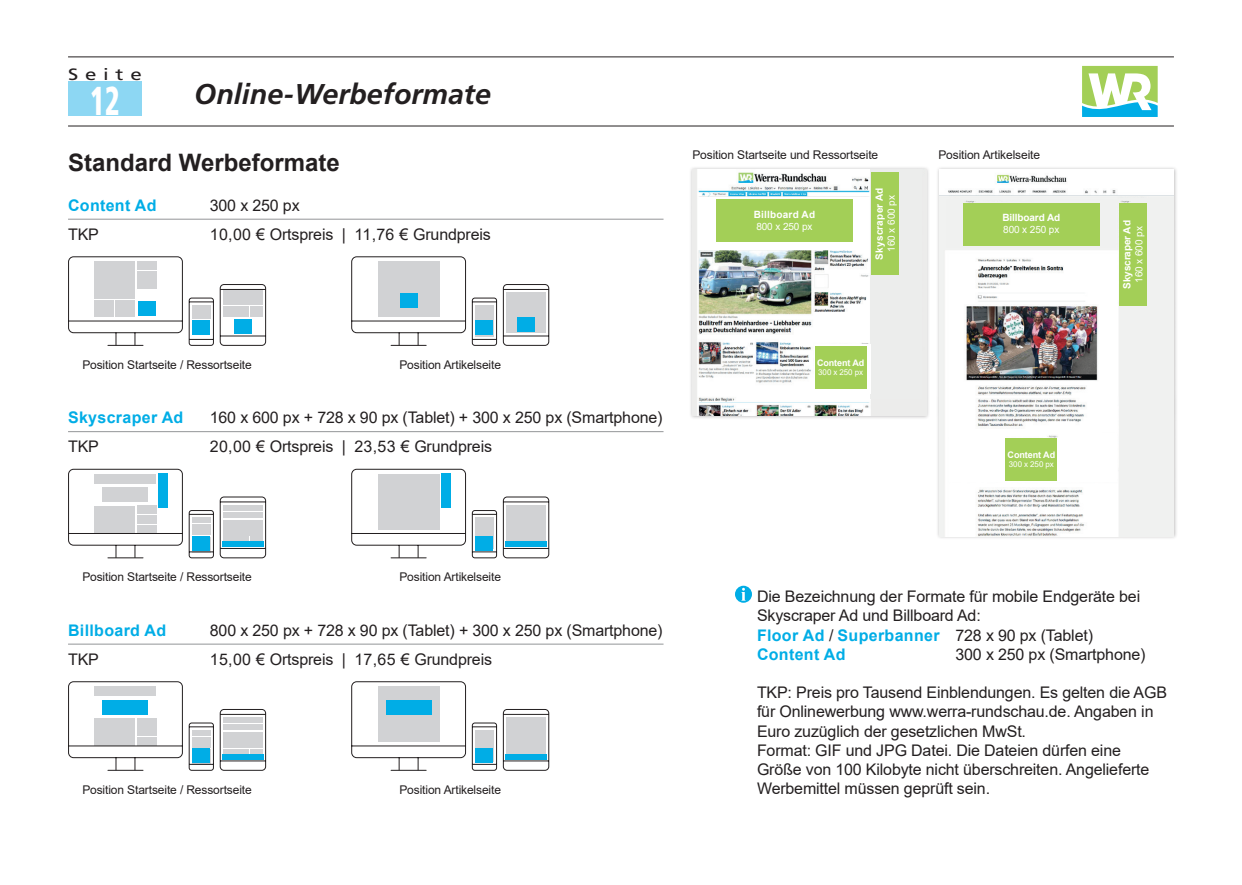
<style>
.page{position:relative;width:1242px;height:885px;background:#fff}
.page>*{position:absolute;margin:0;border:0;box-sizing:border-box;transform-origin:0 0}
.t1{font:900 condensed 40.4px "Frutiger LT Pro";color:#fff;scale:.71 1}
.t2{font:italic 700 28.6px "Frutiger LT Pro";color:#231f20}
.t3{font:700 24px "Arial";color:#231f20}
.t4{font:16.4px "Frutiger LT Pro";letter-spacing:.33em;color:#231f20;scale:1.25 1}
.t5{font:16px/19.2px "Arial";letter-spacing:-.01em;color:#231f20}
.t6{font:700 16px "Arial";letter-spacing:.02em;color:#00ade6}
.t7{font:12px "Arial";letter-spacing:-.01em;color:#231f20}
.t8{font:700 10px "Arial";letter-spacing:.005em;color:#fff}
.t9{font:10px "Arial";letter-spacing:-.01em;color:#fff}
.t10{font:700 9px "Arial";letter-spacing:-.01em;color:#fff}
.t11{font:8px "Arial";letter-spacing:-.01em;color:#fff}
.s1{font-weight:700;color:#00ade6}
</style>
<div class="page">
<hr style="left:68px;top:219px;width:595px;height:1px;background:#939598">
<hr style="left:68px;top:431px;width:595px;height:1px;background:#939598">
<hr style="left:68px;top:643px;width:595px;height:1px;background:#939598">
<div style="left:935px;top:166px;width:242px;height:373px;background:#231f20;opacity:.3"></div>
<img style="left:939px;top:170px;width:235px;height:227px">
<img style="left:939px;top:397px;width:235px;height:139px">
<div style="left:1119px;top:198px;width:54px;height:338px;background:#f0f1f0"></div>
<div style="left:947px;top:202px;width:169px;height:46px;background:#f0f1f0"></div>
<div style="left:949px;top:433px;width:167px;height:49px;background:#fff"></div>
<img style="left:1047px;top:435px;width:11px;height:3px">
<img style="left:1101px;top:199px;width:29px;height:3px">
<img style="left:946px;top:199px;width:30px;height:3px">
<div style="left:688px;top:166px;width:242px;height:253px;background:#231f20;opacity:.3"></div>
<img style="left:692px;top:170px;width:234px;height:245px">
<div style="left:870px;top:170px;width:52px;height:229px;background:#ecedec"></div>
<svg style="left:814px;top:344px;width:56px;height:49px"></svg>
<div style="left:699px;top:197px;width:169px;height:46px;background:#fff"></div>
<svg style="left:68px;top:256px;width:199px;height:90px"></svg>
<svg style="left:68px;top:681px;width:199px;height:90px"></svg>
<svg style="left:351px;top:256px;width:199px;height:90px"></svg>
<svg style="left:351px;top:681px;width:199px;height:90px"></svg>
<div style="left:386px;top:700px;width:45px;height:14px;background:#00ade6"></div>
<svg style="left:68px;top:468px;width:199px;height:90px"></svg>
<div style="left:103px;top:487px;width:45px;height:14px;background:#d1d2d4"></div>
<div style="left:94px;top:473px;width:62px;height:10px;background:#d1d2d4"></div>
<div style="left:158px;top:473px;width:9px;height:34px;background:#00ade6"></div>
<svg style="left:351px;top:468px;width:199px;height:90px"></svg>
<div style="left:441px;top:473px;width:9px;height:34px;background:#00ade6"></div>
<div style="left:815px;top:346px;width:51px;height:42px;background:#a3cf57"></div>
<div style="left:716px;top:199px;width:136px;height:42px;background:#a3cf57"></div>
<div style="left:1006px;top:438px;width:51px;height:42px;background:#a3cf57"></div>
<div style="left:1119px;top:203px;width:27px;height:102px;background:#a3cf57"></div>
<div style="left:871px;top:172px;width:27px;height:102px;background:#a3cf57"></div>
<div style="left:963px;top:203px;width:136px;height:43px;background:#a3cf57"></div>
<div style="left:735px;top:585px;width:17px;height:17px;background:#00ade6;border-radius:50%"></div>
<svg style="left:741px;top:587px;width:4px;height:13px"></svg>
<div style="left:68px;top:82px;width:74px;height:34px;background:#8dd7f3"></div>
<hr style="left:68px;top:56px;width:1106px;height:1px;background:#231f20">
<hr style="left:68px;top:125px;width:1106px;height:1px;background:#231f20">
<svg style="left:1082px;top:66px;width:75px;height:51px"></svg>
<p class="t4" style="left:68px;top:65px;width:60px">Seite</p>
<h1 class="t1" style="left:90px;top:76px;width:43px">12</h1>
<h2 class="t2" style="left:194px;top:77px;width:298px">Online-Werbeformate</h2>
<h3 class="t3" style="left:68px;top:145px;width:273px">Standard Werbeformate</h3>
<p class="t6" style="left:68px;top:194px;width:90px">Content Ad</p>
<p class="t5" style="left:210px;top:195px;width:91px">300 x 250 px</p>
<p class="t5" style="left:68px;top:224px;width:32px">TKP</p>
<p class="t5" style="left:210px;top:224px;width:282px">10,00 € Ortspreis | 11,76 € Grundpreis</p>
<p class="t7" style="left:692px;top:146px;width:187px">Position Startseite und Ressortseite</p>
<p class="t7" style="left:938px;top:146px;width:103px">Position Artikelseite</p>
<p class="t8" style="left:754px;top:207px;width:63px">Billboard Ad</p>
<p class="t9" style="left:756px;top:219px;width:58px">800 x 250 px</p>
<p class="t8" style="left:872px;top:259px;width:74px;rotate:-90deg">Skyscraper Ad</p>
<p class="t9" style="left:884px;top:251px;width:58px;rotate:-90deg">160 x 600 px</p>
<p class="t8" style="left:1002px;top:210px;width:59px">Billboard Ad</p>
<p class="t9" style="left:1003px;top:223px;width:58px">800 x 250 px</p>
<p class="t7" style="left:82px;top:356px;width:171px">Position Startseite / Ressortseite</p>
<p class="t7" style="left:399px;top:356px;width:103px">Position Artikelseite</p>
<p class="t6" style="left:68px;top:406px;width:117px">Skyscraper Ad</p>
<p class="t5" style="left:210px;top:408px;width:454px">160 x 600 px + 728 x 90 px (Tablet) + 300 x 250 px (Smartphone)</p>
<p class="t5" style="left:68px;top:436px;width:32px">TKP</p>
<p class="t5" style="left:210px;top:436px;width:284px">20,00 € Ortspreis | 23,53 € Grundpreis</p>
<p class="t10" style="left:817px;top:356px;width:49px">Content Ad</p>
<p class="t11" style="left:818px;top:367px;width:46px">300 x 250 px</p>
<p class="t10" style="left:1007px;top:448px;width:49px">Content Ad</p>
<p class="t11" style="left:1009px;top:459px;width:46px">300 x 250 px</p>
<p class="t8" style="left:1120px;top:289px;width:70px;rotate:-90deg">Skyscraper Ad</p>
<p class="t9" style="left:1132px;top:282px;width:58px;rotate:-90deg">160 x 600 px</p>
<p class="t7" style="left:82px;top:568px;width:171px">Position Startseite / Ressortseite</p>
<p class="t7" style="left:399px;top:568px;width:103px">Position Artikelseite</p>
<p class="t6" style="left:68px;top:618px;width:100px">Billboard Ad</p>
<p class="t5" style="left:210px;top:620px;width:454px">800 x 250 px + 728 x 90 px (Tablet) + 300 x 250 px (Smartphone)</p>
<p class="t5" style="left:68px;top:649px;width:32px">TKP</p>
<p class="t5" style="left:210px;top:649px;width:284px">15,00 € Ortspreis | 17,65 € Grundpreis</p>
<p class="t7" style="left:82px;top:781px;width:171px">Position Startseite / Ressortseite</p>
<p class="t7" style="left:399px;top:781px;width:103px">Position Artikelseite</p>
<p class="t5" style="left:757px;top:586px;width:385px">Die Bezeichnung der Formate für mobile Endgeräte bei Skyscraper Ad und Billboard Ad:<br><span class="s1">Floor Ad</span> / <span class="s1">Superbanner</span> 728 x 90 px (Tablet)<br><span class="s1">Content Ad</span></p>
<p class="t5" style="left:955px;top:644px;width:192px">300 x 250 px (Smartphone)</p>
<p class="t5" style="left:757px;top:682px;width:411px">TKP: Preis pro Tausend Einblendungen. Es gelten die AGB für Onlinewerbung www.werra-rundschau.de. Angaben in Euro zuzüglich der gesetzlichen MwSt.<br>Format: GIF und JPG Datei. Die Dateien dürfen eine Größe von 100 Kilobyte nicht überschreiten. Angelieferte Werbemittel müssen geprüft sein.</p>
</div>
